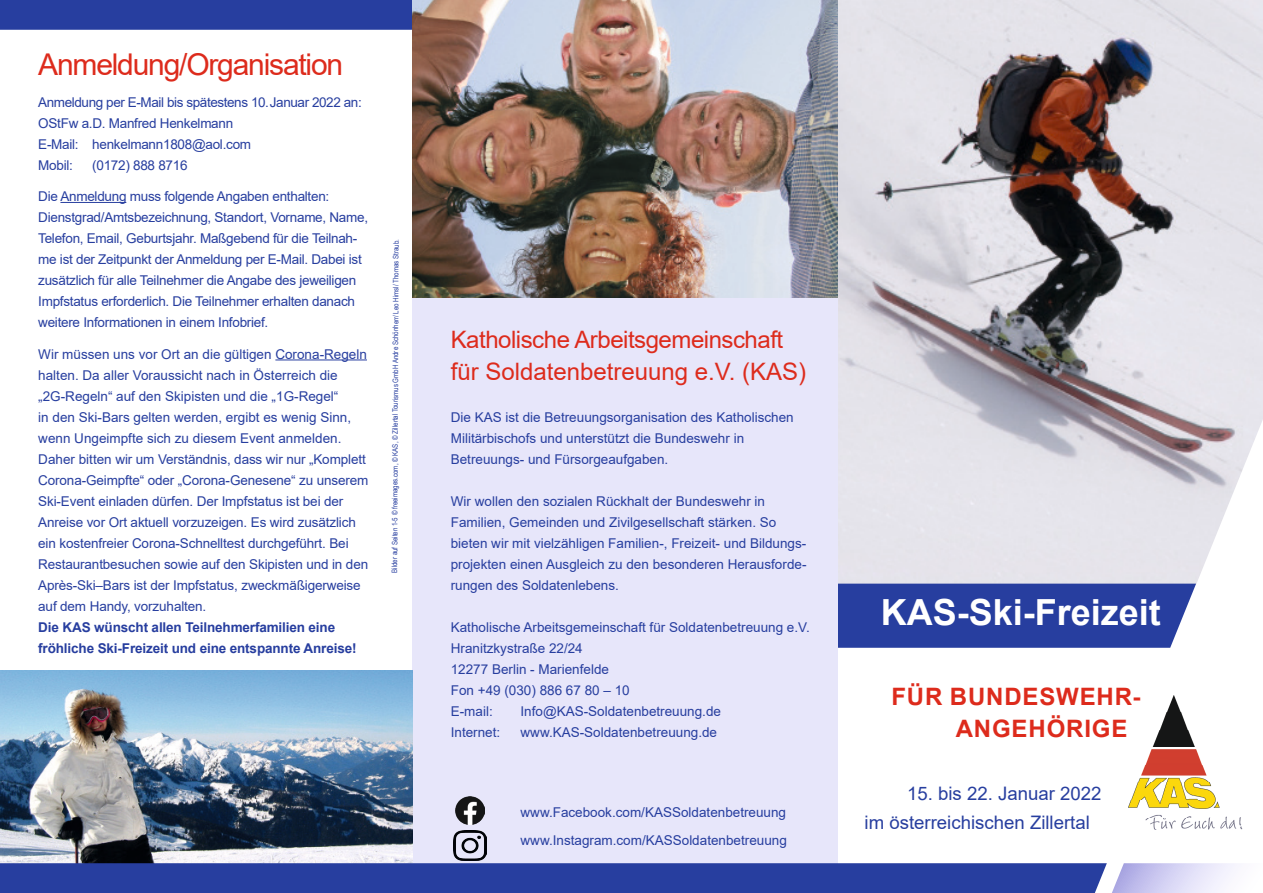
<style>
.page{position:relative;width:1263px;height:893px;background:#fff}
.page>*{position:absolute;margin:0;border:0;box-sizing:border-box;transform-origin:0 0}
.t1{font:700 36px "Arial";color:#fff}
.t2{font:30px "Arial";letter-spacing:-.04em;color:#dd2b1c}
.t3{font:24px "Arial";letter-spacing:-.02em;color:#dd2b1c}
.t4{font:24px "Arial";color:#dd2b1c}
.t5{font:700 24px "Arial";letter-spacing:.035em;color:#dd2b1c}
.t6{font:18.6px "Arial";color:#273e9f}
.t7{font:13.5px/21px "Arial";color:#273e9f}
.t8{font:13.5px/21px "Arial";letter-spacing:-.02em;color:#273e9f}
.t9{font:700 13.5px/21px "Arial";letter-spacing:-.01em;color:#273e9f}
.t10{font:13.5px "Arial";letter-spacing:-.03em;color:#273e9f}
.t11{font:7.5px "Arial Narrow";letter-spacing:-.005em;color:#273e9f}
</style>
<div class="page">
<img style="left:1128px;top:695px;width:115px;height:135px">
<img style="left:838px;top:0;width:425px;height:584px">
<div style="left:838px;top:584px;width:358px;height:64px;background:#273e9f"></div>
<div style="left:412px;top:17px;width:426px;height:846px;background:#e7e6fa"></div>
<hr style="left:60px;top:202px;width:66px;height:1px;background:#273e9f">
<hr style="left:275px;top:359px;width:92px;height:1px;background:#273e9f">
<img style="left:0;top:671px;width:412px;height:192px">
<svg style="left:0;top:863px;width:1235px;height:30px;background:#3b50a8"></svg>
<div style="left:0;top:0;width:412px;height:30px;background:#273e9f"></div>
<img style="left:412px;top:0;width:426px;height:298px">
<img style="left:455px;top:797px;width:30px;height:28px">
<img style="left:454px;top:831px;width:32px;height:29px">
<p class="t2" style="left:38px;top:44px;width:306px">Anmeldung/Organisation</p>
<p class="t10" style="left:38px;top:92px;width:325px">Anmeldung per E-Mail bis spätestens 10.Januar 2022 an:</p>
<p class="t8" style="left:38px;top:112px;width:197px">OStFw a.D. Manfred Henkelmann</p>
<p class="t8" style="left:38px;top:133px;width:214px">E-Mail: henkelmann1808@aol.com</p>
<p class="t7" style="left:38px;top:154px;width:36px">Mobil:</p>
<p class="t8" style="left:92px;top:154px;width:97px">(0172) 888 8716</p>
<p class="t8" style="left:38px;top:186px;width:293px">Die Anmeldung muss folgende Angaben enthalten:</p>
<p class="t8" style="left:38px;top:207px;width:331px">Dienstgrad/Amtsbezeichnung, Standort, Vorname, Name, Telefon, Email, Geburtsjahr. Maßgebend für die Teilnah&shy;me ist der Zeitpunkt der Anmeldung per E-Mail. Dabei ist zusätzlich für alle Teilnehmer die Angabe des jeweiligen Impfstatus erforderlich. Die Teilnehmer erhalten danach weitere Informationen in einem Infobrief.</p>
<p class="t7" style="left:38px;top:343px;width:332px">Wir müssen uns vor Ort an die gültigen Corona-Regeln halten. Da aller Voraussicht nach in Österreich die „2G-Regeln“ auf den Skipisten und die „1G-Regel“<br>in den Ski-Bars gelten werden, ergibt es wenig Sinn, wenn Ungeimpfte sich zu diesem Event anmelden.<br>Daher bitten wir um Verständnis, dass wir nur „Komplett Corona-Geimpfte“ oder „Corona-Genesene“ zu unserem Ski-Event einladen dürfen. Der Impfstatus ist bei der Anreise vor Ort aktuell vorzuzeigen. Es wird zusätzlich ein kostenfreier Corona-Schnelltest durchgeführt. Bei Restaurantbesuchen sowie auf den Skipisten und in den Après-Ski–Bars ist der Impfstatus, zweckmäßigerweise auf dem Handy, vorzuhalten.</p>
<p class="t9" style="left:38px;top:616px;width:320px">Die KAS wünscht allen Teilnehmerfamilien eine fröhliche Ski-Freizeit und eine entspannte Anreise!</p>
<p class="t11" style="left:390px;top:573px;width:335px;rotate:-90deg">Bilder auf Seiten 1-5 © freeimages.com, © KAS, © Zillertal Tourismus GmbH Andre Schönherr/ Leo Himsl/ Thomas Straub.</p>
<p class="t3" style="left:451px;top:323px;width:334px">Katholische Arbeitsgemeinschaft</p>
<p class="t4" style="left:451px;top:355px;width:357px">für Soldatenbetreuung e.V. (KAS)</p>
<p class="t7" style="left:451px;top:406px;width:344px">Die KAS ist die Betreuungsorganisation des Katholischen<br>Militärbischofs und unterstützt die Bundeswehr in<br>Betreuungs- und Fürsorgeaufgaben.</p>
<p class="t7" style="left:451px;top:490px;width:357px">Wir wollen den sozialen Rückhalt der Bundeswehr in Familien, Gemeinden und Zivilgesellschaft stärken. So bieten wir mit vielzähligen Familien-, Freizeit- und Bildungs&shy;projekten einen Ausgleich zu den besonderen Herausforde&shy;rungen des Soldatenlebens.</p>
<p class="t7" style="left:451px;top:616px;width:360px">Katholische Arbeitsgemeinschaft für Soldatenbetreuung e.V.</p>
<p class="t7" style="left:451px;top:637px;width:134px">Hranitzkystraße 22/24</p>
<p class="t7" style="left:451px;top:658px;width:160px">12277 Berlin - Marienfelde</p>
<p class="t7" style="left:451px;top:679px;width:180px">Fon +49 (030) 886 67 80 – 10</p>
<p class="t7" style="left:451px;top:700px;width:43px">E-mail:</p>
<p class="t7" style="left:520px;top:700px;width:202px">Info@KAS-Soldatenbetreuung.de</p>
<p class="t7" style="left:451px;top:721px;width:51px">Internet:</p>
<p class="t7" style="left:520px;top:721px;width:198px">www.KAS-Soldatenbetreuung.de</p>
<p class="t7" style="left:520px;top:801px;width:267px">www.Facebook.com/KASSoldatenbetreuung</p>
<p class="t7" style="left:520px;top:830px;width:268px">www.Instagram.com/KASSoldatenbetreuung</p>
<p class="t1" style="left:881px;top:587px;width:282px">KAS-Ski-Freizeit</p>
<p class="t5" style="left:891px;top:680px;width:251px">FÜR BUNDESWEHR-</p>
<p class="t5" style="left:956px;top:712px;width:173px">ANGEHÖRIGE</p>
<p class="t6" style="left:907px;top:781px;width:196px">15. bis 22. Januar 2022</p>
<p class="t6" style="left:865px;top:809px;width:227px">im österreichischen Zillertal</p>
</div>
